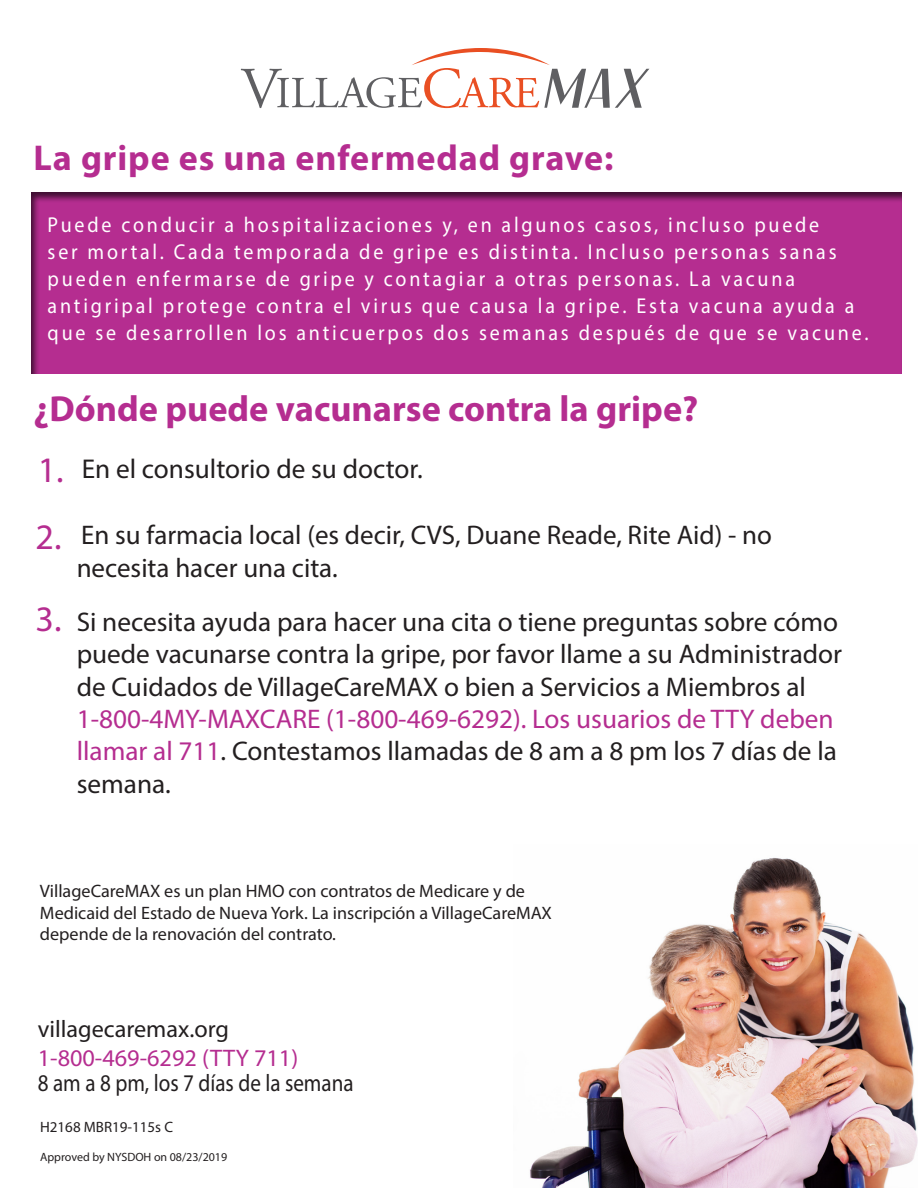
<style>
.page{position:relative;width:918px;height:1188px;background:#fff}
.page>*{position:absolute;margin:0;border:0;box-sizing:border-box;transform-origin:0 0}
.t1{font:700 36.3px "Myriad Pro";color:#b52d90}
.t2{font:700 36px "Myriad Pro";letter-spacing:.025em;color:#b52d90}
.t3{font:36px "Myriad Pro";color:#b52d90}
.t4{font:27.3px "Myriad Pro";color:#231f20}
.t5{font:27px/32.4px "Myriad Pro";color:#231f20}
.t6{font:24px "Myriad Pro";color:#231f20;scale:.88 1}
.t7{font:24px "Myriad Pro";color:#b52d90}
.t8{font:24px "Myriad Pro";color:#231f20}
.t9{font:21.6px/27px "Myriad Pro";letter-spacing:.14em;color:#fff;scale:.93 1}
.t10{font:18px/21.6px "Myriad Pro";color:#231f20}
.t11{font:15px "Myriad Pro";color:#231f20}
.t12{font:12px "Myriad Pro";color:#231f20}
.s1{color:#b52d90}
</style>
<div class="page">
<svg style="left:241px;top:48px;width:408px;height:60px"></svg>
<div style="left:31px;top:190px;width:872px;height:184px;background:#231f20;opacity:.75"></div>
<img style="left:529px;top:857px;width:389px;height:331px">
<p class="t2" style="left:33px;top:134px;width:582px">La gripe es una enfermedad grave:</p>
<p class="t9" style="left:48px;top:211px;width:850px">Puede conducir a hospitalizaciones y, en algunos casos, incluso puede ser mortal. Cada temporada de gripe es distinta. Incluso personas sanas pueden enfermarse de gripe y contagiar a otras personas. La vacuna</p>
<p class="t9" style="left:48px;top:292px;width:884px">antigripal protege contra el virus que causa la gripe. Esta vacuna ayuda a que se desarrollen los anticuerpos dos semanas después de que se vacune.</p>
<p class="t1" style="left:33px;top:385px;width:666px">¿Dónde puede vacunarse contra la gripe?</p>
<p class="t3" style="left:38px;top:447px;width:27px">1.</p>
<p class="t4" style="left:82px;top:452px;width:342px">En el consultorio de su doctor.</p>
<p class="t3" style="left:36px;top:514px;width:27px">2.</p>
<p class="t3" style="left:36px;top:597px;width:27px">3.</p>
<p class="t5" style="left:77px;top:519px;width:697px">En su farmacia local (es decir, CVS, Duane Reade, Rite Aid) - no necesita hacer una cita.</p>
<p class="t5" style="left:77px;top:605px;width:767px">Si necesita ayuda para hacer una cita o tiene preguntas sobre cómo puede vacunarse contra la gripe, por favor llame a su Administrador de Cuidados de VillageCareMAX o bien a Servicios a Miembros al <span class="s1">1-800-4MY-MAXCARE (1-800-469-6292). Los usuarios de TTY deben llamar al 711</span>. Contestamos llamadas de 8 am a 8 pm los 7 días de la semana.</p>
<p class="t10" style="left:40px;top:880px;width:513px">VillageCareMAX es un plan HMO con contratos de Medicare y de<br>Medicaid del Estado de Nueva York. La inscripción a VillageCareMAX depende de la renovación del contrato.</p>
<p class="t8" style="left:38px;top:1014px;width:193px">villagecaremax.org</p>
<p class="t7" style="left:38px;top:1043px;width:262px">1-800-469-6292 (TTY 711)</p>
<p class="t6" style="left:38px;top:1068px;width:360px">8 am a 8 pm, los 7 días de la semana</p>
<p class="t11" style="left:40px;top:1118px;width:134px">H2168 MBR19-115s C</p>
<p class="t12" style="left:40px;top:1149px;width:189px">Approved by NYSDOH on 08/23/2019</p>
</div>
